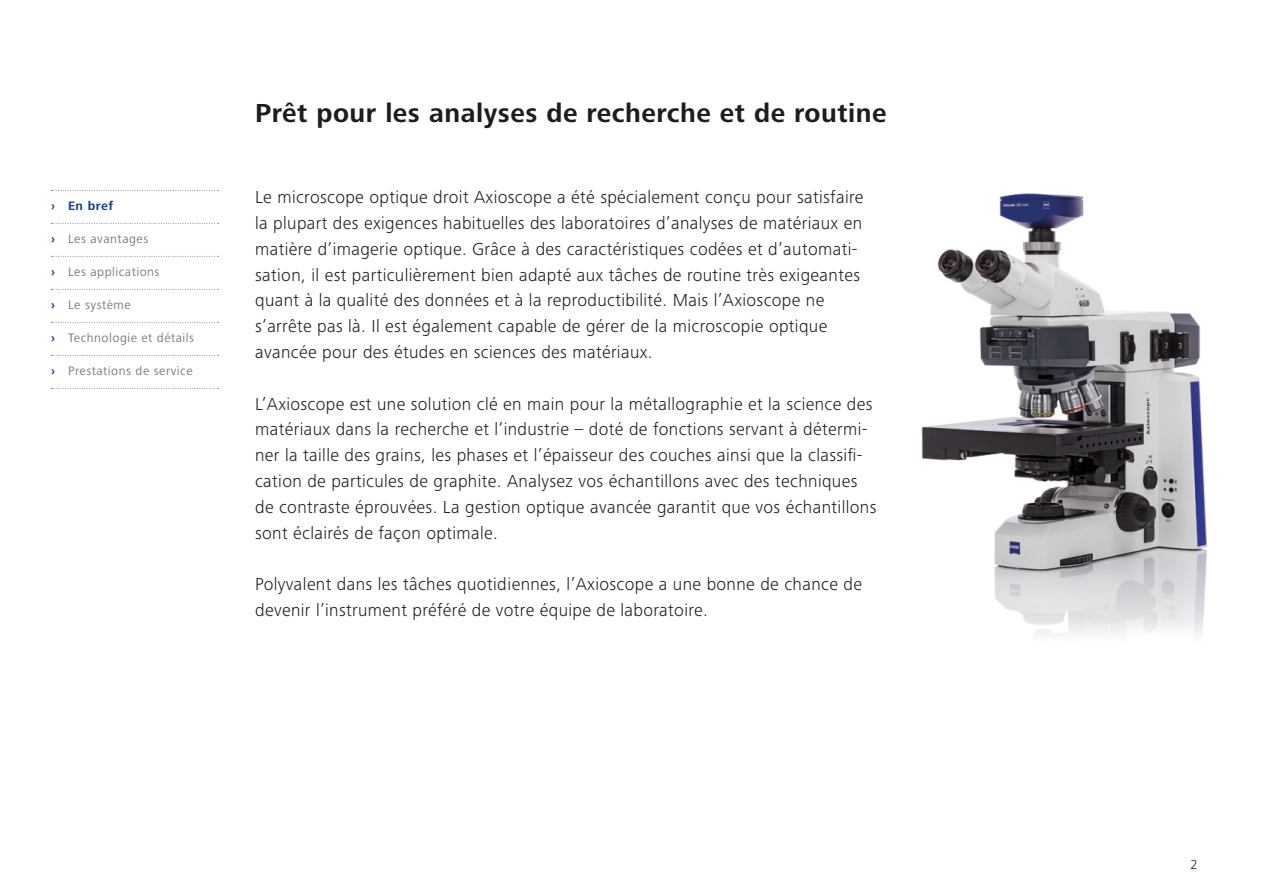
<style>
.page{position:relative;width:1263px;height:893px;background:#fff}
.page>*{position:absolute;margin:0;border:0;box-sizing:border-box;transform-origin:0 0}
.t1{font:700 27px "Zeiss Frutiger Next Pro";letter-spacing:.02em;color:#1d1d1b}
.t2{font:300 18px/25.8px "Zeiss Frutiger Next Pro";letter-spacing:.02em;color:#1d1d1b}
.t3{font:300 13.5px "Zeiss Frutiger Next Pro";color:#1d1d1b}
.t4{font:12.75px "Zeiss Frutiger Next Pro";letter-spacing:.04em;color:#7c7b7b}
.t5{font:700 12.75px "Zeiss Frutiger Next Pro";letter-spacing:.04em;color:#164194}
.s1{font-weight:700;color:#164194}
</style>
<div class="page">
<img style="left:921px;top:193px;width:287px;height:443px">
<svg style="left:51px;top:190px;width:168px;height:1px"></svg>
<svg style="left:51px;top:223px;width:168px;height:1px"></svg>
<svg style="left:51px;top:256px;width:168px;height:1px"></svg>
<svg style="left:51px;top:289px;width:168px;height:1px"></svg>
<svg style="left:51px;top:322px;width:168px;height:1px"></svg>
<svg style="left:51px;top:355px;width:168px;height:1px"></svg>
<svg style="left:51px;top:388px;width:168px;height:1px"></svg>
<p class="t5" style="left:51px;top:199px;width:64px">› En bref</p>
<p class="t4" style="left:51px;top:232px;width:99px"><span class="s1">›</span> Les avantages</p>
<p class="t4" style="left:51px;top:265px;width:110px"><span class="s1">›</span> Les applications</p>
<p class="t4" style="left:51px;top:298px;width:81px"><span class="s1">›</span> Le système</p>
<p class="t4" style="left:51px;top:331px;width:145px"><span class="s1">›</span> Technologie et détails</p>
<p class="t4" style="left:51px;top:364px;width:143px"><span class="s1">›</span> Prestations de service</p>
<h1 class="t1" style="left:255px;top:97px;width:633px">Prêt pour les analyses de recherche et de routine</h1>
<p class="t2" style="left:255px;top:184px;width:610px">Le microscope optique droit Axioscope a été spécialement conçu pour satisfaire la plupart des exigences habituelles des laboratoires d’analyses de matériaux en matière d’imagerie optique. Grâce à des caractéristiques codées et d’automati&shy;sation, il est particulièrement bien adapté aux tâches de routine très exigeantes quant à la qualité des données et à la reproductibilité. Mais l’Axioscope ne s’arrête pas là. Il est également capable de gérer de la microscopie optique avancée pour des études en sciences des matériaux.</p>
<p class="t2" style="left:255px;top:391px;width:623px">L’Axioscope est une solution clé en main pour la métallographie et la science des matériaux dans la recherche et l’industrie – doté de fonctions servant à détermi&shy;ner la taille des grains, les phases et l’épaisseur des couches ainsi que la classifi&shy;cation de particules de graphite. Analysez vos échantillons avec des techniques de contraste éprouvées. La gestion optique avancée garantit que vos échantillons sont éclairés de façon optimale.</p>
<p class="t2" style="left:255px;top:571px;width:608px">Polyvalent dans les tâches quotidiennes, l’Axioscope a une bonne de chance de devenir l’instrument préféré de votre équipe de laboratoire.</p>
<p class="t3" style="left:1190px;top:856px;width:9px">2</p>
</div>
